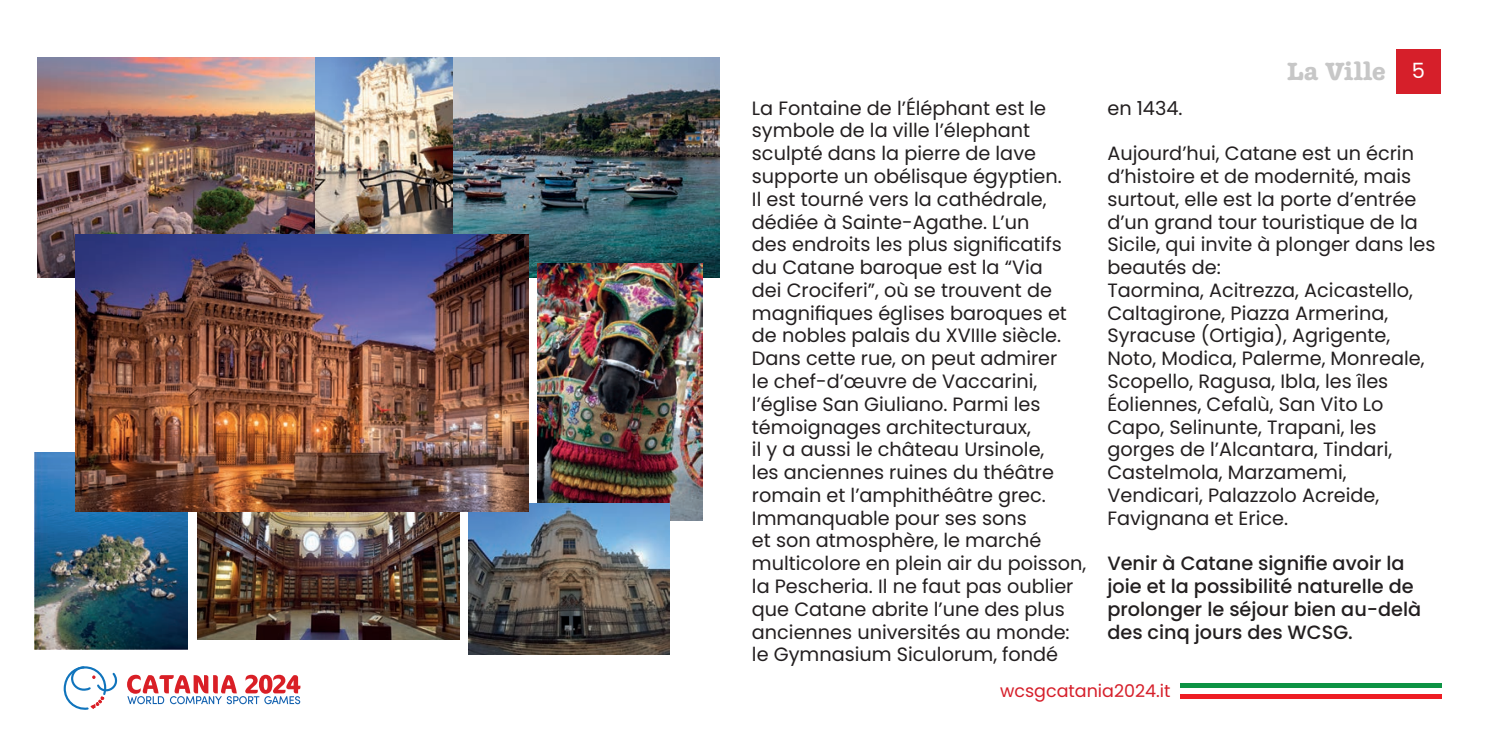
<style>
.page{position:relative;width:1489px;height:745px;background:#fff}
.page>*{position:absolute;margin:0;border:0;box-sizing:border-box;transform-origin:0 0}
.t1{font:24.5px "Margot";color:#c7c7c7}
.t2{font:21px "Poppins";color:#fff}
.t3{font:19.25px/22.8px "Poppins";color:#231f20}
.t4{font:500 19.25px/22.8px "Poppins";color:#231f20}
.t5{font:17.5px "Poppins";color:#d61f2a}
</style>
<div class="page">
<div style="left:1396px;top:50px;width:44px;height:44px;background:#d61f2a"></div>
<hr style="left:1180px;top:683px;width:261px;height:4px;background:#0d9344">
<hr style="left:1180px;top:694px;width:261px;height:4px;background:#ee1d23">
<svg style="left:127px;top:674px;width:173px;height:29px"></svg>
<svg style="left:63px;top:666px;width:55px;height:43px"></svg>
<img style="left:452px;top:57px;width:267px;height:220px">
<img style="left:538px;top:263px;width:164px;height:257px">
<img style="left:37px;top:57px;width:278px;height:220px">
<img style="left:197px;top:511px;width:263px;height:127px">
<img style="left:315px;top:57px;width:137px;height:177px">
<img style="left:469px;top:503px;width:201px;height:151px">
<img style="left:35px;top:452px;width:153px;height:197px">
<img style="left:76px;top:234px;width:452px;height:277px">
<p class="t1" style="left:1287px;top:57px;width:100px">La Ville</p>
<p class="t2" style="left:1411px;top:58px;width:15px">5</p>
<p class="t3" style="left:752px;top:96px;width:336px">La Fontaine de l’Éléphant est le symbole de la ville l’élephant sculpté dans la pierre de lave supporte un obélisque égyptien.<br>Il est tourné vers la cathédrale, dédiée à Sainte-Agathe. L’un<br>des endroits les plus significatifs du Catane baroque est la “Via<br>dei Crociferi”, où se trouvent de magnifiques églises baroques et de nobles palais du XVIIIe siècle.<br>Dans cette rue, on peut admirer<br>le chef-d’œuvre de Vaccarini, l’église San Giuliano. Parmi les témoignages architecturaux,<br>il y a aussi le château Ursinole,<br>les anciennes ruines du théâtre romain et l’amphithéâtre grec.<br>Immanquable pour ses sons<br>et son atmosphère, le marché multicolore en plein air du poisson, la Pescheria. Il ne faut pas oublier que Catane abrite l’une des plus anciennes universités au monde: le Gymnasium Siculorum, fondé</p>
<p class="t3" style="left:1107px;top:97px;width:77px">en 1434.</p>
<p class="t3" style="left:1107px;top:142px;width:330px">Aujourd’hui, Catane est un écrin d’histoire et de modernité, mais surtout, elle est la porte d’entrée d’un grand tour touristique de la<br>Sicile, qui invite à plonger dans les beautés de:</p>
<p class="t3" style="left:1107px;top:279px;width:318px">Taormina, Acitrezza, Acicastello,<br>Caltagirone, Piazza Armerina,<br>Syracuse (Ortigia), Agrigente,<br>Noto, Modica, Palerme, Monreale,<br>Scopello, Ragusa, Ibla, les îles<br>Éoliennes, Cefalù, San Vito Lo<br>Capo, Selinunte, Trapani, les gorges de l’Alcantara, Tindari,<br>Castelmola, Marzamemi,<br>Vendicari, Palazzolo Acreide,<br>Favignana et Erice.</p>
<p class="t4" style="left:1107px;top:552px;width:315px">Venir à Catane signifie avoir la joie et la possibilité naturelle de prolonger le séjour bien au-delà des cinq jours des WCSG.</p>
<p class="t5" style="left:1000px;top:680px;width:172px">wcsgcatania2024.it</p>
</div>
